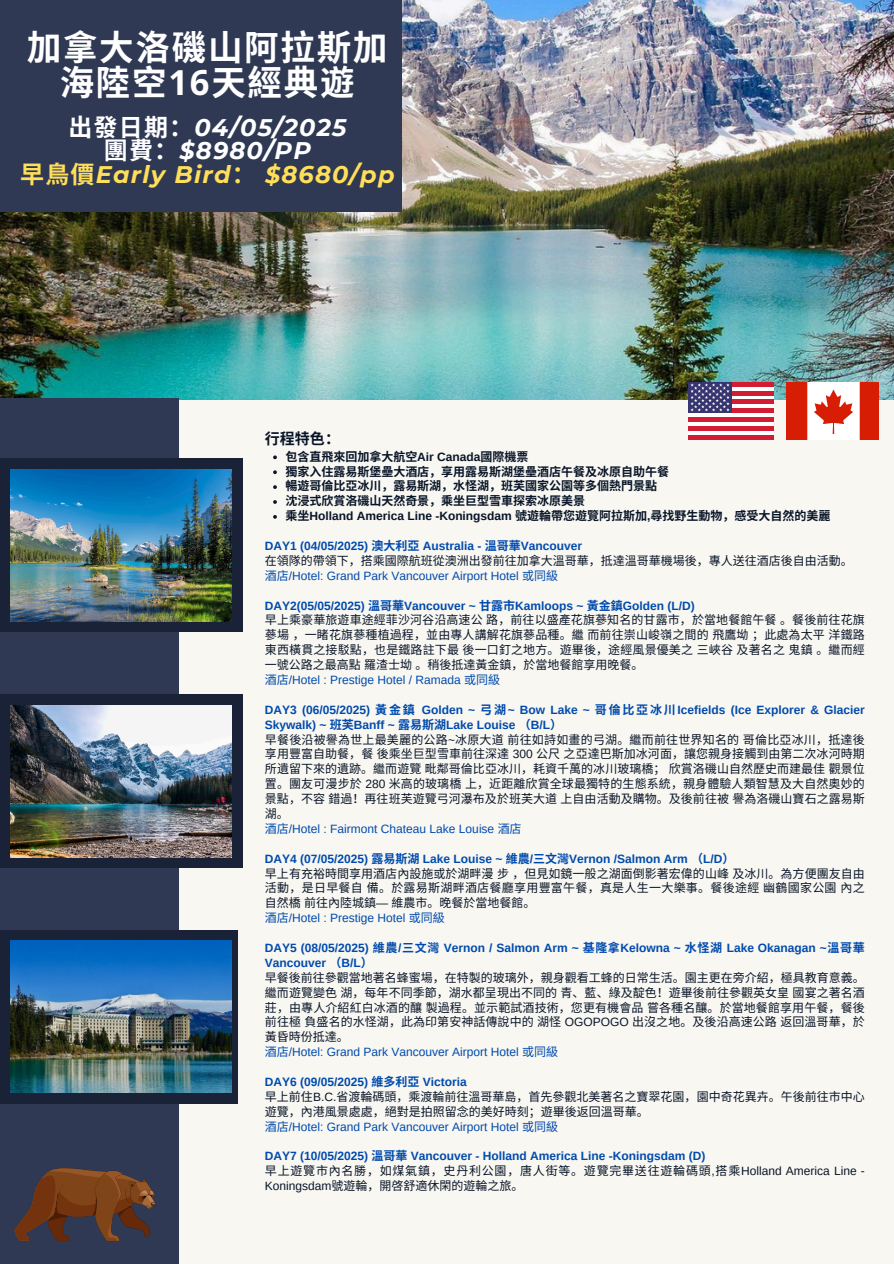
<style>
.page{position:relative;width:894px;height:1264px;background:#fff}
.page>*{position:absolute;margin:0;border:0;box-sizing:border-box;transform-origin:0 0}
.t1{font:700 34.5px/34.8px "Noto Sans CJ Ksc";letter-spacing:.05em;color:#fff;text-align:center}
.t2{font:italic 700 24px/23.7px "Montserrat";letter-spacing:.05em;color:#fff;text-align:center}
.t3{font:700 15px "Noto Sans CJ Ksc";color:#081427}
.t4{font:12px/14.9px "Noto Sans CJ Ksc";letter-spacing:.005em;color:#081427}
.t5{font:700 12px "Arimo";color:#004aad}
.t6{font:12px/14.9px "Arimo";color:#004aad}
.t7{font:700 12px "Noto Sans CJ Ksc";color:#081427}
.t8{font:12px/14.9px "Noto Sans CJ Ksc";letter-spacing:.025em;color:#081427}
.t9{font:700 12px "Arimo";color:#081427}
.t10{font:12px "Noto Sans CJ Ksc";letter-spacing:.065em;color:#081427}
.s1{font-family:"Open Sans"}
.s2{font-family:"Noto Sans CJ Ksc";font-style:normal}
.s3{font-family:"Noto Sans CJ Ksc";font-style:normal;color:#ffde59}
.s4{color:#ffde59}
.s5{font-family:"Arimo"}
.s6{font-family:"Noto Sans CJ Ksc"}
.s7{font-family:"Arimo";font-weight:700;color:#004aad}
.s8{font-weight:700;color:#004aad}
.s9{color:#004aad}
.s10{font-family:"Arimo";color:#004aad}
.s11{font-family:"Noto Sans CJ Ksc";color:#081427}
</style>
<div class="page">
<div style="left:0;top:0;width:893px;height:1263px;background:#f8f7f2"></div>
<img style="left:0;top:0;width:893px;height:399px">
<div style="left:0;top:398px;width:178px;height:865px;background:#2f3954"></div>
<div style="left:0;top:458px;width:242px;height:173px;background:#1a2237"></div>
<img style="left:10px;top:469px;width:222px;height:152px">
<div style="left:0;top:694px;width:242px;height:173px;background:#1a2237"></div>
<img style="left:10px;top:705px;width:222px;height:152px">
<div style="left:0;top:930px;width:238px;height:173px;background:#1a2237"></div>
<img style="left:10px;top:940px;width:222px;height:152px">
<div style="left:0;top:0;width:401px;height:212px;background:#2f3954"></div>
<div style="left:688px;top:382px;width:85px;height:57px;background:#fff"></div>
<div style="left:688px;top:417px;width:85px;height:5px;background:#d21c31"></div>
<div style="left:731px;top:408px;width:42px;height:5px;background:#d21c31"></div>
<div style="left:731px;top:399px;width:42px;height:5px;background:#d21c31"></div>
<hr style="left:731px;top:391px;width:42px;height:4px;background:#d21c31">
<hr style="left:731px;top:382px;width:42px;height:4px;background:#d21c31">
<hr style="left:688px;top:426px;width:85px;height:4px;background:#d21c31">
<hr style="left:688px;top:435px;width:85px;height:4px;background:#d21c31">
<div style="left:688px;top:382px;width:43px;height:31px;background:#363570"></div>
<svg style="left:690px;top:383px;width:39px;height:28px"></svg>
<img style="left:786px;top:382px;width:92px;height:57px">
<svg style="left:14px;top:1168px;width:142px;height:73px"></svg>
<svg style="left:273px;top:455px;width:4px;height:4px"></svg>
<svg style="left:273px;top:470px;width:4px;height:4px"></svg>
<svg style="left:273px;top:485px;width:4px;height:4px"></svg>
<svg style="left:273px;top:500px;width:4px;height:4px"></svg>
<svg style="left:273px;top:515px;width:4px;height:3px"></svg>
<p class="t1" style="left:27px;top:29px;width:362px">加拿大洛磯山阿拉斯加海陸空<span class="s1">16</span>天經典遊</p>
<p class="t2" style="left:20px;top:115px;width:376px"><span class="s2">出發日期：</span>04/05/2025<br><span class="s2">團費：</span>$8980/PP<br><span class="s3">早鳥價</span><span class="s4">Early Bird</span><span class="s3">：</span> <span class="s4">$8680/pp</span></p>
<h2 class="t3" style="left:265px;top:427px;width:76px">行程特色：</h2>
<p class="t7" style="left:285px;top:447px;width:245px">包含直飛來回加拿大航空<span class="s5">Air Canada</span>國際機票</p>
<p class="t7" style="left:285px;top:461px;width:385px">獨家入住露易斯堡壘大酒店，享用露易斯湖堡壘酒店午餐及冰原自助午餐</p>
<p class="t7" style="left:285px;top:476px;width:373px">暢遊哥倫比亞冰川，露易斯湖，水怪湖，班芙國家公園等多個熱門景點</p>
<h3 class="t7" style="left:285px;top:491px;width:301px">沈浸式欣賞洛磯山天然奇景，乘坐巨型雪車探索冰原美景</h3>
<p class="t9" style="left:285px;top:509px;width:546px"><span class="s6">乘坐</span>Holland America Line -Koningsdam <span class="s6">號遊輪帶您遊覽阿拉斯加</span>,<span class="s6">尋找野生動物，感受大自然的美麗</span></p>
<p class="t5" style="left:265px;top:539px;width:319px">DAY1 (04/05/2025) <span class="s6">澳大利亞</span> Australia - <span class="s6">溫哥華</span>Vancouver</p>
<p class="t4" style="left:265px;top:552px;width:589px">在領隊的帶領下，搭乘國際航班從澳洲出發前往加拿大溫哥華，抵達溫哥華機場後，專人送往酒店後自由活動。</p>
<p class="t6" style="left:265px;top:568px;width:295px"><span class="s6">酒店</span>/Hotel: Grand Park Vancouver Airport Hotel <span class="s6">或同級</span></p>
<p class="t5" style="left:265px;top:598px;width:431px">DAY2(05/05/2025) <span class="s6">溫哥華</span>Vancouver ~ <span class="s6">甘露市</span>Kamloops ~ <span class="s6">黃金鎮</span>Golden (L/D)</p>
<p class="t4" style="left:265px;top:612px;width:601px;text-align:justify">早上乘豪華旅遊車途經菲沙河谷沿高速公路，前往以盛產花旗蔘知名的甘露市，於當地餐館午餐。餐後前往花旗蔘場，一睹花旗蔘種植過程，並由專人講解花旗蔘品種。繼而前往崇山峻嶺之間的飛鷹坳；此處為太平洋鐵路東西橫貫之接駁點，也是鐵路註下最後一口釘之地方。遊畢後，途經風景優美之三峽谷及著名之鬼鎮。繼而經一號公路之最高點羅渣士坳。稍後抵達黃金鎮，於當地餐館享用晚餐。</p>
<p class="t6" style="left:265px;top:672px;width:237px"><span class="s6">酒店</span>/Hotel : Prestige Hotel / Ramada <span class="s6">或同級</span></p>
<p class="t4" style="left:265px;top:701px;width:601px"><span class="s7">DAY3 (06/05/2025)</span> <span class="s8">黃金鎮</span> <span class="s7">Golden ~</span> <span class="s8">弓湖</span><span class="s7">~ Bow Lake ~</span> <span class="s8">哥倫比亞冰川</span><span class="s7">Icefields (Ice Explorer &amp; Glacier Skywalk) ~</span> <span class="s8">班芙</span><span class="s7">Banff ~</span> <span class="s8">露易斯湖</span><span class="s7">Lake Louise</span> <span class="s8">（</span><span class="s7">B/L</span><span class="s8">）<br></span>早餐後沿被譽為世上最美麗的公路<span class="s5">~</span>冰原大道前往如詩如畫的弓湖。繼而前往世界知名的哥倫比亞冰川，抵達後享用豐富自助餐，餐後乘坐巨型雪車前往深達 <span class="s5">300</span> 公尺之亞達巴斯加冰河面，讓您親身接觸到由第二次冰河時期</p>
<p class="t4" style="left:265px;top:760px;width:601px">所遺留下來的遺跡。繼而遊覽毗鄰哥倫比亞冰川，耗資千萬的冰川玻璃橋；欣賞洛磯山自然歷史而建最佳觀景位置。團友可漫步於 <span class="s5">280</span> 米高的玻璃橋上，近距離欣賞全球最獨特的生態系統，親身體驗人類智慧及大自然奧妙的景點，不容錯過！再往班芙遊覽弓河瀑布及於班芙大道上自由活動及購物。及後前往被譽為洛磯山寶石之露易斯湖。<br><span class="s9">酒店</span><span class="s10">/Hotel : Fairmont Chateau Lake Louise</span> <span class="s9">酒店</span></p>
<p class="t5" style="left:265px;top:851px;width:471px">DAY4 (07/05/2025) <span class="s6">露易斯湖</span> Lake Louise ~ <span class="s6">維農</span>/<span class="s6">三文灣</span>Vernon /Salmon Arm <span class="s6">（</span>L/D<span class="s6">）</span></p>
<p class="t4" style="left:265px;top:865px;width:601px">早上有充裕時間享用酒店內設施或於湖畔漫步，但見如鏡一般之湖面倒影著宏偉的山峰及冰川。為方便團友自由</p>
<p class="t8" style="left:265px;top:880px;width:601px">活動，是日早餐自 備。於露易斯湖畔酒店餐廳享用豐富午餐，真是人生一大樂事。餐後途經幽鶴國家公園內之自然橋前往內陸城鎮<span class="s5">―</span> 維農市。晚餐於當地餐館。<br><span class="s9">酒店</span><span class="s10">/Hotel : Prestige Hotel</span> <span class="s9">或同級</span></p>
<p class="t5" style="left:265px;top:941px;width:601px">DAY5 (08/05/2025) <span class="s6">維農</span>/<span class="s6">三文灣</span> Vernon / Salmon Arm ~ <span class="s6">基隆拿</span>Kelowna ~ <span class="s6">水怪湖</span> Lake Okanagan ~<span class="s6">溫哥華</span></p>
<p class="t4" style="left:265px;top:954px;width:601px"><span class="s7">Vancouver</span> <span class="s8">（</span><span class="s7">B/L</span><span class="s8">）<br></span>早餐後前往參觀當地著名蜂蜜場，在特製的玻璃外，親身觀看工蜂的日常生活。園主更在旁介紹，極具教育意義。</p>
<p class="t4" style="left:265px;top:984px;width:601px">繼而遊覽變色湖，每年不同季節，湖水都呈現出不同的青、藍、綠及靛色！遊畢後前往參觀英女皇國宴之著名酒莊，由專人介紹紅白冰酒的釀製過程。並示範試酒技術，您更有機會品嘗各種名釀。於當地餐館享用午餐，餐後前往極負盛名的水怪湖，此為印第安神話傳說中的湖怪 <span class="s5">OGOPOGO</span> 出沒之地。及後沿高速公路返回溫哥華，於黃昏時份抵達。<br><span class="s9">酒店</span><span class="s10">/Hotel: Grand Park Vancouver Airport Hotel</span> <span class="s9">或同級</span></p>
<p class="t5" style="left:265px;top:1075px;width:203px">DAY6 (09/05/2025) <span class="s6">維多利亞</span> Victoria</p>
<p class="t4" style="left:265px;top:1088px;width:600px">早上前住<span class="s5">B.C.</span>省渡輪碼頭，乘渡輪前往溫哥華島，首先參觀北美著名之寶翠花園，園中奇花異卉。午後前往市中心</p>
<p class="t6" style="left:265px;top:1104px;width:385px"><span class="s11">遊覽，內港風景處處，絕對是拍照留念的美好時刻；遊畢後返回溫哥華。</span><span class="s6">酒店</span>/Hotel: Grand Park Vancouver Airport Hotel <span class="s6">或同級</span></p>
<p class="t5" style="left:265px;top:1149px;width:442px">DAY7 (10/05/2025) <span class="s6">溫哥華</span> Vancouver - Holland America Line -Koningsdam (D)</p>
<p class="t10" style="left:265px;top:1161px;width:601px">早上遊覽市內名勝，如煤氣鎮，史丹利公園，唐人街等。遊覽完畢送往遊輪碼頭<span class="s5">,</span>搭乘<span class="s5">Holland America Line -</span></p>
<p class="t4" style="left:265px;top:1177px;width:260px"><span class="s5">Koningsdam</span>號遊輪，開啓舒適休閑的遊輪之旅。</p>
</div>
